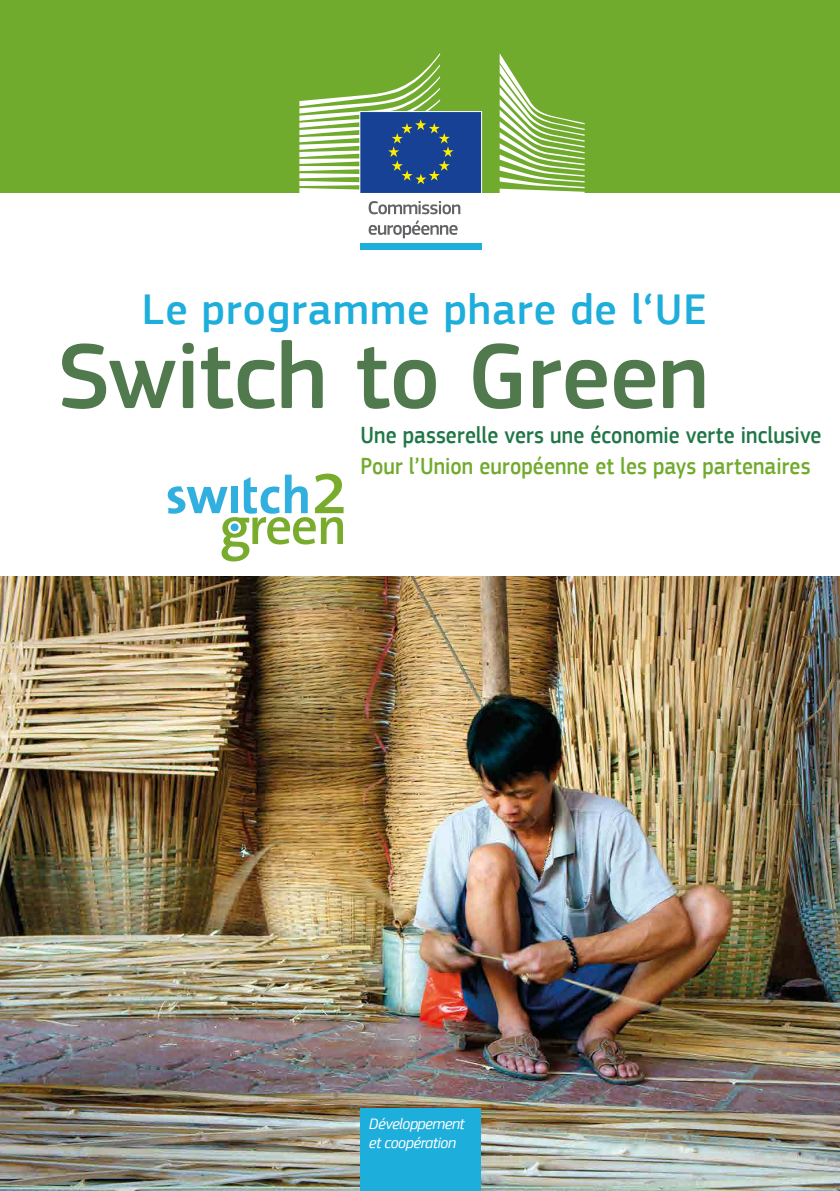
<style>
.page{position:relative;width:840px;height:1191px;background:#fff}
.page>*{position:absolute;margin:0;border:0;box-sizing:border-box;transform-origin:0 0}
.t1{font:500 96.4px "PF Square Sans Pro";letter-spacing:-.005em;color:#507a4e}
.t2{font:500 44px "PF Square Sans Pro";letter-spacing:.02em;color:#1daedb}
.t3{font:500 24px "PF Square Sans Pro";color:#207646;scale:.9 1}
.t4{font:500 24px "PF Square Sans Pro";letter-spacing:.005em;color:#71ab2d;scale:.9 1}
.t5{font:italic 15.8px/19px "PF Square Sans Pro";letter-spacing:-.03em;color:#fff}
</style>
<div class="page">
<img style="left:0;top:576px;width:839px;height:615px">
<div style="left:0;top:0;width:839px;height:193px;background:#71ab2d"></div>
<div style="left:360px;top:1108px;width:120px;height:83px;background:#1daedb"></div>
<svg style="left:168px;top:473px;width:175px;height:88px"></svg>
<svg style="left:499px;top:53px;width:85px;height:140px"></svg>
<div style="left:359px;top:112px;width:122px;height:81px;background:#164194"></div>
<svg style="left:299px;top:53px;width:154px;height:140px"></svg>
<div style="left:359px;top:243px;width:122px;height:7px;background:#1daedb"></div>
<div style="left:359px;top:111px;width:123px;height:83px;border:1px solid #fff"></div>
<svg style="left:368px;top:201px;width:92px;height:13px"></svg>
<svg style="left:368px;top:220px;width:89px;height:18px"></svg>
<h2 class="t2" style="left:142px;top:284px;width:566px">Le programme phare de l‘UE</h2>
<h1 class="t1" style="left:57px;top:320px;width:652px">Switch to Green</h1>
<p class="t3" style="left:360px;top:421px;width:513px">Une passerelle vers une économie verte inclusive</p>
<p class="t4" style="left:360px;top:452px;width:501px">Pour l’Union européenne et les pays partenaires</p>
<p class="t5" style="left:369px;top:1114px;width:97px">Développement et coopération</p>
</div>
